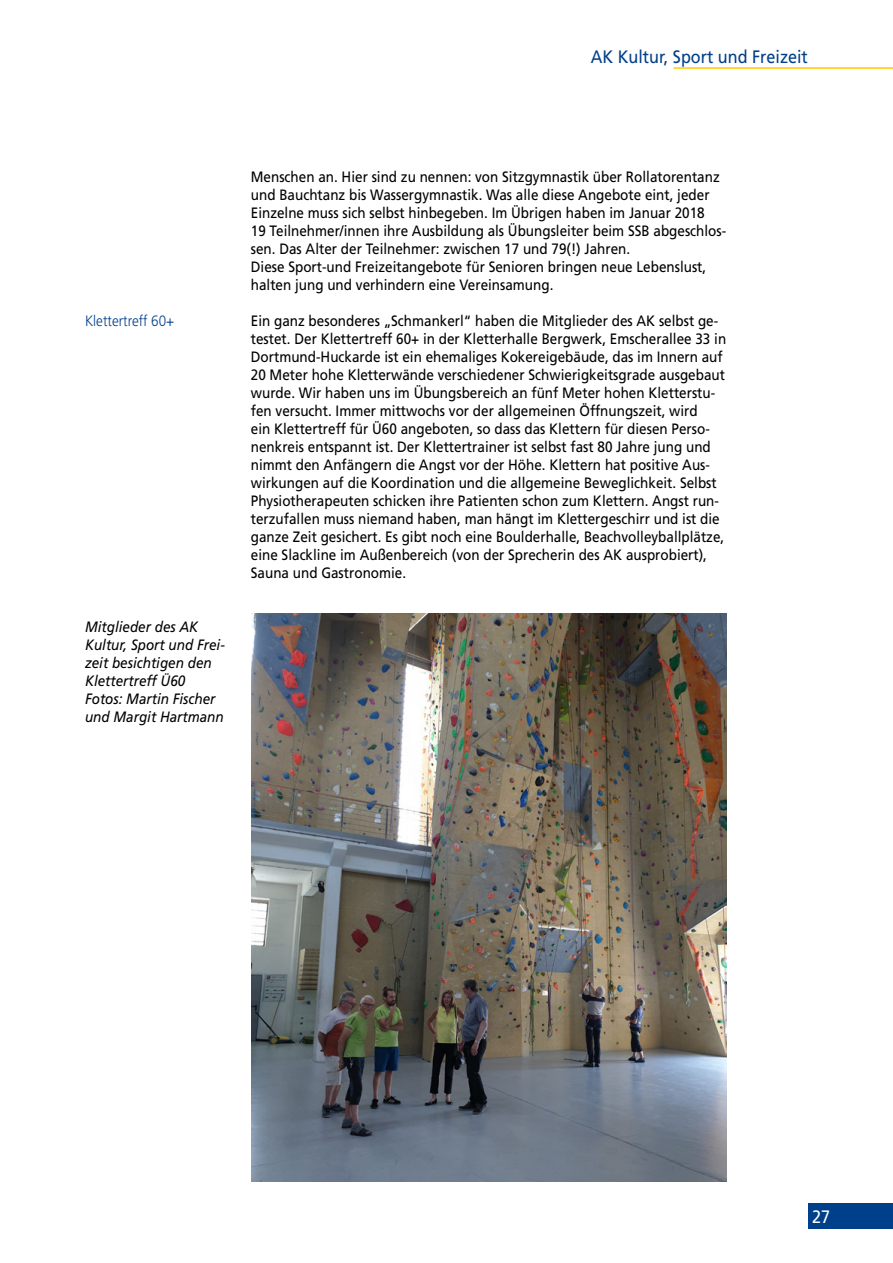
<style>
.page{position:relative;width:893px;height:1263px;background:#fff}
.page>*{position:absolute;margin:0;border:0;box-sizing:border-box;transform-origin:0 0}
.t1{font:18px "Frutiger LT";color:#003f8a;scale:.9 1}
.t2{font:18px "Frutiger LT";color:#fff;scale:.9 1}
.Fließtext_10Pt{font:15px/18px "Frutiger LT";color:#000;scale:.9 1}
.Bildunterschrift{font:italic 15px/18px "Frutiger LT";color:#000;scale:.9 1}
.Marginalien{font:300 15px "Frutiger LT";color:#003f8a;scale:.9 1}
</style>
<div class="page">
<div style="left:808px;top:1203px;width:85px;height:26px;background:#003f8a"></div>
<hr style="left:674px;top:67px;width:219px;height:2px;background:#fecc00">
<img style="left:252px;top:614px;width:474px;height:568px">
<p class="t1" style="left:591px;top:47px;width:243px">AK Kultur, Sport und Freizeit</p>
<p class="Marginalien" style="left:85px;top:312px;width:101px">Klettertreff 60+</p>
<p class="Bildunterschrift" style="left:85px;top:617px;width:157px">Mitglieder des AK<br>Kultur, Sport und Frei&shy;zeit besichtigen den<br>Klettertreff Ü60</p>
<p class="Bildunterschrift" style="left:85px;top:689px;width:156px">Fotos: Martin Fischer und Margit Hartmann</p>
<p class="Fließtext_10Pt" style="left:251px;top:167px;width:530px">Menschen an. Hier sind zu nennen: von Sitzgymnastik über Rollatorentanz und Bauchtanz bis Wassergymnastik. Was alle diese Angebote eint, jeder Einzelne muss sich selbst hinbegeben. Im Übrigen haben im Januar 2018<br>19 Teilnehmer/innen ihre Ausbildung als Übungsleiter beim SSB abgeschlos&shy;sen. Das Alter der Teilnehmer: zwischen 17 und 79(!) Jahren.</p>
<p class="Fließtext_10Pt" style="left:251px;top:257px;width:507px">Diese Sport-und Freizeitangebote für Senioren bringen neue Lebenslust, halten jung und verhindern eine Vereinsamung.</p>
<p class="Fließtext_10Pt" style="left:251px;top:311px;width:530px">Ein ganz besonderes „Schmankerl“ haben die Mitglieder des AK selbst ge&shy;testet. Der Klettertreff 60+ in der Kletterhalle Bergwerk, Emscherallee 33 in Dortmund-Huckarde ist ein ehemaliges Kokereigebäude, das im Innern auf 20 Meter hohe Kletterwände verschiedener Schwierigkeitsgrade ausgebaut wurde. Wir haben uns im Übungsbereich an fünf Meter hohen Kletterstu&shy;fen versucht. Immer mittwochs vor der allgemeinen Öffnungszeit, wird<br>ein Klettertreff für Ü60 angeboten, so dass das Klettern für diesen Perso&shy;nenkreis entspannt ist. Der Klettertrainer ist selbst fast 80 Jahre jung und nimmt den Anfängern die Angst vor der Höhe. Klettern hat positive Aus&shy;wirkungen auf die Koordination und die allgemeine Beweglichkeit. Selbst Physiotherapeuten schicken ihre Patienten schon zum Klettern. Angst run&shy;terzufallen muss niemand haben, man hängt im Klettergeschirr und ist die ganze Zeit gesichert. Es gibt noch eine Boulderhalle, Beachvolleyballplätze, eine Slackline im Außenbereich (von der Sprecherin des AK ausprobiert), Sauna und Gastronomie.</p>
<p class="t2" style="left:812px;top:1206px;width:22px">27</p>
</div>
